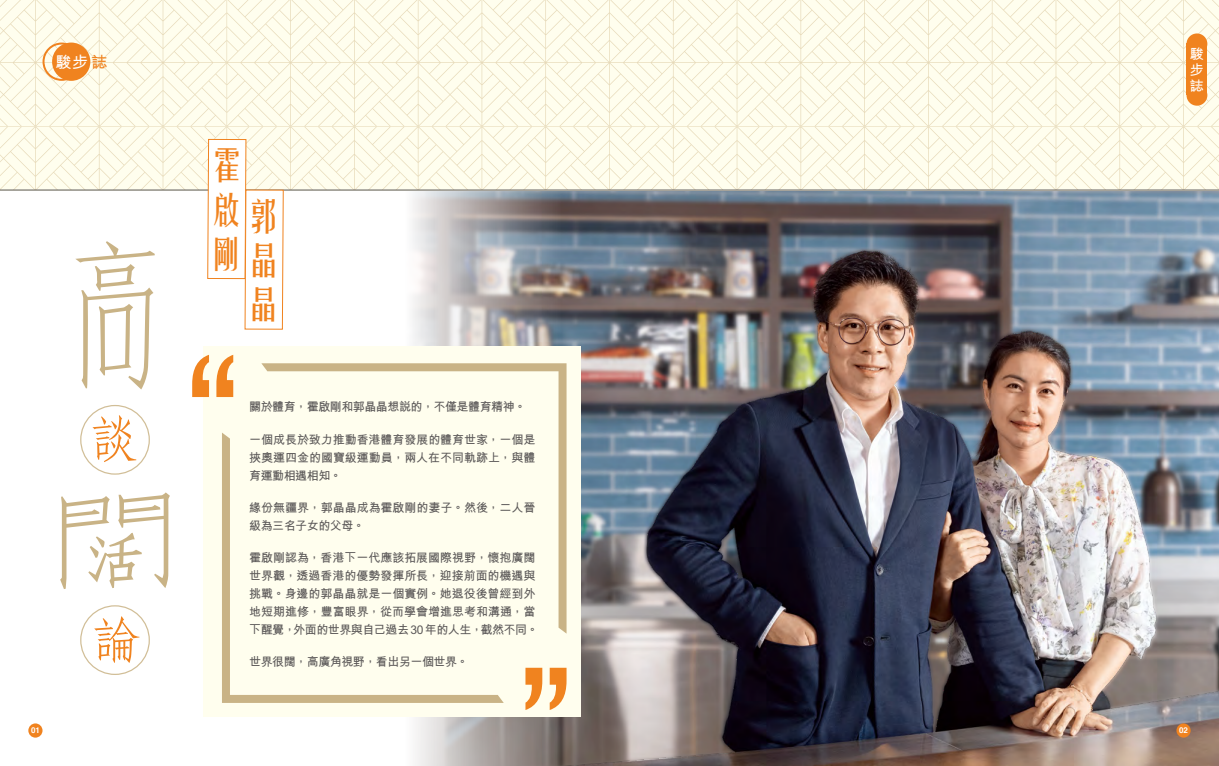
<style>
.page{position:relative;width:1219px;height:766px;background:#fff}
.page>*{position:absolute;margin:0;border:0;box-sizing:border-box;transform-origin:0 0}
.t1{font:36px/44.1px "Reeji Cloud Yao Ti T Regular";color:#f0831f;text-align:justify}
.t2{font:700 16px "M Hei HK";color:#fff}
.t3{font:700 14px/16px "M Hei HK";color:#fff;text-align:justify}
.t4{font:700 12px/18px "M Hei HK";letter-spacing:-.005em;color:#5a5757}
.t5{font:700 12px "M Hei HK";letter-spacing:-.04em;color:#5a5757}
.t6{font:700 8px "Helvetica";color:#fff}
.s1{color:#f0831f}
</style>
<div class="page">
<img style="left:460px;top:397px;width:759px;height:368px">
<div style="left:204px;top:347px;width:377px;height:370px;background:#fffeee"></div>
<svg style="left:60px;top:492px;width:110px;height:97px"></svg>
<svg style="left:92px;top:415px;width:44px;height:47px"></svg>
<div style="left:80px;top:405px;width:70px;height:69px;border:1px solid #d1be97;border-radius:50%"></div>
<svg style="left:94px;top:616px;width:45px;height:47px"></svg>
<div style="left:80px;top:605px;width:70px;height:69px;border:1px solid #d1be97;border-radius:50%"></div>
<svg style="left:222px;top:432px;width:281px;height:270px"></svg>
<svg style="left:261px;top:397px;width:306px;height:236px"></svg>
<img style="left:0;top:0;width:1219px;height:397px">
<svg style="left:525px;top:667px;width:17px;height:42px"></svg>
<svg style="left:550px;top:667px;width:16px;height:42px"></svg>
<div style="left:1186px;top:33px;width:21px;height:21px;background:#f0831f;border-radius:50%"></div>
<div style="left:1186px;top:85px;width:21px;height:21px;background:#f0831f;border-radius:50%"></div>
<div style="left:1186px;top:44px;width:21px;height:51px;background:#f0831f"></div>
<div style="left:1176px;top:723px;width:15px;height:14px;background:#f0831f;border-radius:50%"></div>
<div style="left:28px;top:723px;width:15px;height:14px;background:#f0831f;border-radius:50%"></div>
<div style="left:52px;top:43px;width:38px;height:38px;background:#f0831f;border-radius:50%"></div>
<div style="left:43px;top:43px;width:38px;height:38px;border:2px solid #f0831f;border-radius:50%"></div>
<h2 class="t2" style="left:55px;top:50px;width:54px">駿步<span class="s1">誌</span></h2>
<h1 class="t1" style="left:208px;top:143px;width:38px">霍啟剛</h1>
<h1 class="t1" style="left:246px;top:194px;width:38px">郭晶晶</h1>
<p class="t5" style="left:249px;top:398px;width:278px">關於體育，霍啟剛和郭晶晶想說的，不僅是體育精神。</p>
<p class="t4" style="left:249px;top:429px;width:288px;text-align:justify">一個成長於致力推動香港體育發展的體育世家，一個是挾奧運四金的國寶級運動員，兩人在不同軌跡上，與體育運動相遇相知。</p>
<p class="t4" style="left:249px;top:497px;width:288px">緣份無疆界，郭晶晶成為霍啟剛的妻子。然後，二人晉級為三名子女的父母。</p>
<p class="t4" style="left:249px;top:547px;width:291px">霍啟剛認為，香港下一代應該拓展國際視野，懷抱廣闊世界觀，透過香港的優勢發揮所長，迎接前面的機遇與挑戰。身邊的郭晶晶就是一個實例。她退役後曾經到外地短期進修，豐富眼界，從而學會增進思考和溝通，當下醒覺，外面的世界與自己過去 30 年的人生，截然不同。</p>
<p class="t5" style="left:249px;top:653px;width:221px">世界很闊，高廣角視野，看出另一個世界。</p>
<p class="t3" style="left:1190px;top:44px;width:15px">駿步誌</p>
<p class="t6" style="left:31px;top:723px;width:10px">01</p>
<p class="t6" style="left:1179px;top:723px;width:10px">02</p>
</div>
